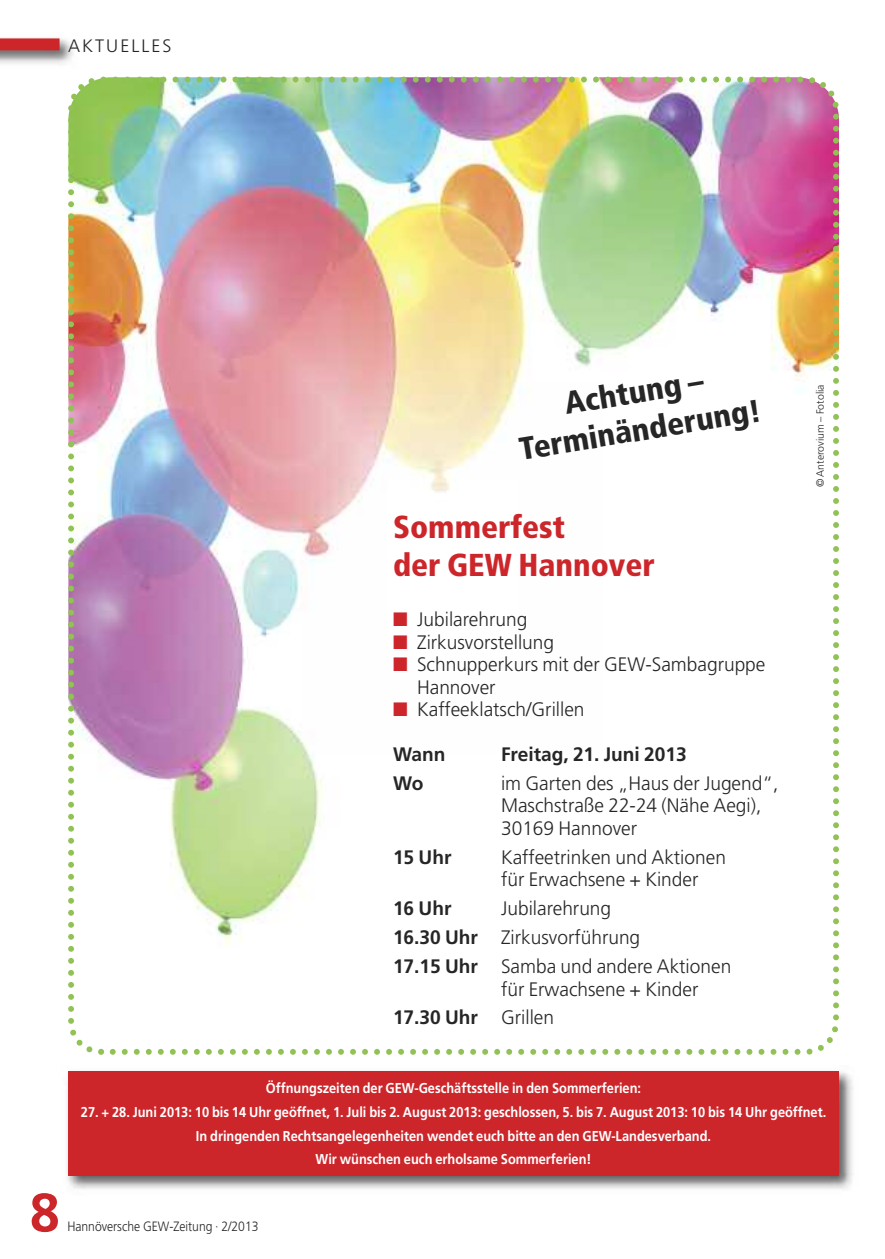
<style>
.page{position:relative;width:885px;height:1259px;background:#fff}
.page>*{position:absolute;margin:0;border:0;box-sizing:border-box;transform-origin:0 0}
.t1{font:700 54px "Frutiger";color:#cc262b}
.t2{font:900 condensed 31.65px/38.1px "Frutiger";color:#cc262b}
.t3{font:900 condensed 31.65px/38px "Frutiger";color:#272627;text-align:center}
.t4{font:300 19.5px/22.5px "Frutiger";color:#272627}
.t5{font:700 19.5px "Frutiger";color:#272627}
.t6{font:300 18px "Frutiger";letter-spacing:.115em;color:#272627}
.t7{font:700 14.25px/23.7px "Frutiger";color:#fff;text-align:center;scale:.9 1}
.t8{font:300 13.5px "Frutiger";color:#272627;scale:.9 1}
.t9{font:300 10.5px "Frutiger";color:#272627}
.s1{color:#cc262b}
.s2{font-weight:700}
</style>
<div class="page">
<img style="left:0;top:39px;width:73px;height:25px">
<div style="left:0;top:38px;width:60px;height:12px;background:#cc262b"></div>
<img style="left:68px;top:76px;width:772px;height:979px">
<svg style="left:98px;top:1048px;width:6px;height:6px"></svg>
<img style="left:67px;top:1071px;width:786px;height:118px">
<div style="left:68px;top:1071px;width:770px;height:105px;background:#cc262b"></div>
<p class="t6" style="left:68px;top:38px;width:105px">AKTUELLES</p>
<h2 class="t3" style="left:511px;top:395px;width:246px;rotate:-9deg">Achtung –<br>Terminänderung!</h2>
<h2 class="t2" style="left:393px;top:511px;width:263px">Sommerfest<br>der GEW Hannover</h2>
<p class="t4" style="left:393px;top:609px;width:136px"><span class="s1">■</span> Jubilarehrung</p>
<p class="t4" style="left:393px;top:632px;width:163px"><span class="s1">■</span> Zirkusvorstellung</p>
<p class="t4" style="left:417px;top:654px;width:350px;text-indent:-24px"><span class="s1">■</span> Schnupperkurs mit der GEW-Sambagruppe<br>Hannover</p>
<p class="t4" style="left:393px;top:699px;width:193px"><span class="s1">■</span> Kaffeeklatsch/Grillen</p>
<p class="t5" style="left:393px;top:746px;width:54px">Wann</p>
<p class="t5" style="left:501px;top:746px;width:187px">Freitag, 21. Juni 2013</p>
<p class="t5" style="left:393px;top:775px;width:32px">Wo</p>
<p class="t4" style="left:501px;top:773px;width:279px">im Garten des „Haus der Jugend“,<br>Maschstraße 22-24 (Nähe Aegi),<br>30169 Hannover</p>
<p class="t5" style="left:393px;top:849px;width:60px">15 Uhr</p>
<p class="t4" style="left:501px;top:847px;width:226px">Kaffeetrinken und Aktionen für Erwachsene + Kinder</p>
<p class="t5" style="left:393px;top:900px;width:60px">16 Uhr</p>
<p class="t4" style="left:393px;top:895px;width:340px;line-height:29px;text-indent:108px">Jubilarehrung<br><span class="s2">16.30 Uhr</span> Zirkusvorführung<br><span class="s2">17.15 Uhr</span> Samba und andere Aktionen</p>
<p class="t4" style="left:393px;top:975px;width:307px;line-height:29px;text-indent:108px">für Erwachsene + Kinder<br><span class="s2">17.30 Uhr</span> Grillen</p>
<p class="t9" style="left:815px;top:487px;width:104px;rotate:-90deg">© Anterovium – Fotolia</p>
<p class="t7" style="left:266px;top:1077px;width:418px">Öffnungszeiten der GEW-Geschäftsstelle in den Sommerferien:</p>
<p class="t7" style="left:81px;top:1101px;width:829px">27. + 28. Juni 2013: 10 bis 14 Uhr geöffnet, 1. Juli bis 2. August 2013: geschlossen, 5. bis 7. August 2013: 10 bis 14 Uhr geöffnet.<br>In dringenden Rechtsangelegenheiten wendet euch bitte an den GEW-Landesverband.<br>Wir wünschen euch erholsame Sommerferien!</p>
<h1 class="t1" style="left:30px;top:1191px;width:32px">8</h1>
<p class="t8" style="left:67px;top:1221px;width:214px">Hannöversche GEW-Zeitung · 2/2013</p>
</div>
